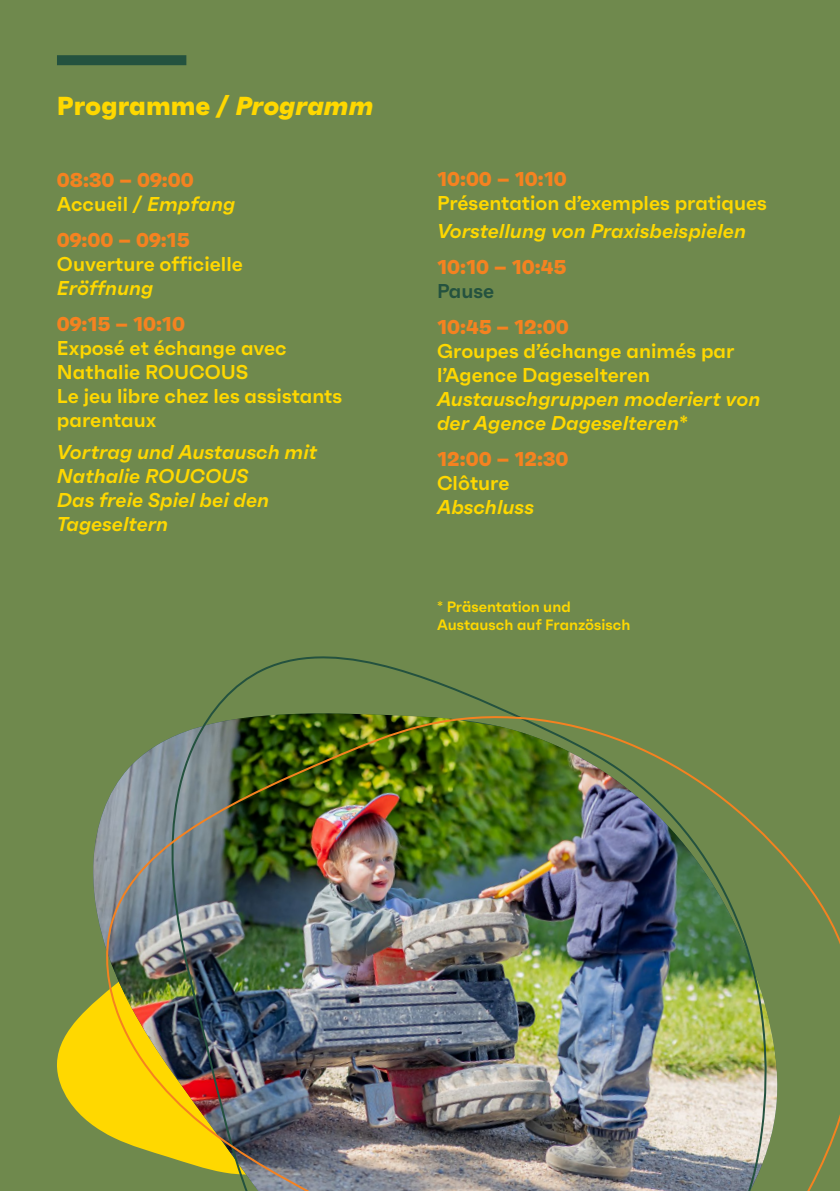
<style>
.page{position:relative;width:840px;height:1191px;background:#fff}
.page>*{position:absolute;margin:0;border:0;box-sizing:border-box;transform-origin:0 0}
.t1{font:800 26px "Faktum";color:#ffd800}
.t2{font:600 20px/24px "Faktum";color:#ffd800}
.t3{font:italic 600 20px/24px "Faktum";color:#ffd800}
.t4{font:800 20px/24px "Faktum";color:#f58220}
.t5{font:600 20px "Faktum";color:#24523f}
.t6{font:600 15px/18px "Faktum";color:#ffd800}
.s1{font-style:italic}
.s2{font-weight:600;color:#ffd800}
.s3{font-weight:600;font-style:italic;color:#ffd800}
.s4{font-weight:800;font-style:normal}
</style>
<div class="page">
<div style="left:0;top:0;width:839px;height:1191px;background:#6f894d"></div>
<div style="left:57px;top:55px;width:129px;height:10px;background:#24523f"></div>
<svg style="left:57px;top:1006px;width:33px;height:117px;fill:#ffd800"></svg>
<img style="left:103px;top:707px;width:736px;height:484px">
<h1 class="t1" style="left:57px;top:89px;width:318px">Programme / <span class="s1">Programm</span></h1>
<p class="t4" style="left:57px;top:168px;width:180px">08:30 – 09:00<br><span class="s2">Accueil /</span> <span class="s3">Empfang</span></p>
<p class="t4" style="left:57px;top:228px;width:134px">09:00 – 09:15</p>
<p class="t2" style="left:57px;top:252px;width:187px">Ouverture officielle</p>
<p class="t3" style="left:57px;top:276px;width:98px">Eröffnung</p>
<p class="t4" style="left:57px;top:312px;width:129px">09:15 – 10:10</p>
<p class="t2" style="left:57px;top:336px;width:286px">Exposé et échange avec<br>Nathalie ROUCOUS<br>Le jeu libre chez les assistants parentaux</p>
<p class="t3" style="left:57px;top:440px;width:261px">Vortrag und Austausch mit<br>Nathalie ROUCOUS<br>Das freie Spiel bei den<br>Tageseltern</p>
<p class="t4" style="left:437px;top:167px;width:131px">10:00 – 10:10</p>
<p class="t2" style="left:437px;top:191px;width:331px">Présentation d’exemples pratiques</p>
<p class="t3" style="left:437px;top:219px;width:310px">Vorstellung von Praxisbeispielen</p>
<p class="t4" style="left:437px;top:255px;width:131px">10:10 – 10:45</p>
<p class="t5" style="left:437px;top:279px;width:59px">Pause</p>
<p class="t4" style="left:437px;top:315px;width:133px">10:45 – 12:00</p>
<p class="t2" style="left:437px;top:339px;width:299px">Groupes d’échange animés par l’Agence Dageselteren</p>
<p class="t3" style="left:437px;top:387px;width:325px">Austauschgruppen moderiert von der Agence Dageselteren<span class="s4">*</span></p>
<p class="t4" style="left:437px;top:447px;width:133px">12:00 – 12:30</p>
<p class="t2" style="left:437px;top:471px;width:74px">Clôture</p>
<p class="t3" style="left:437px;top:495px;width:99px">Abschluss</p>
<p class="t6" style="left:437px;top:598px;width:195px">* Präsentation und<br>Austausch auf Französisch</p>
</div>
